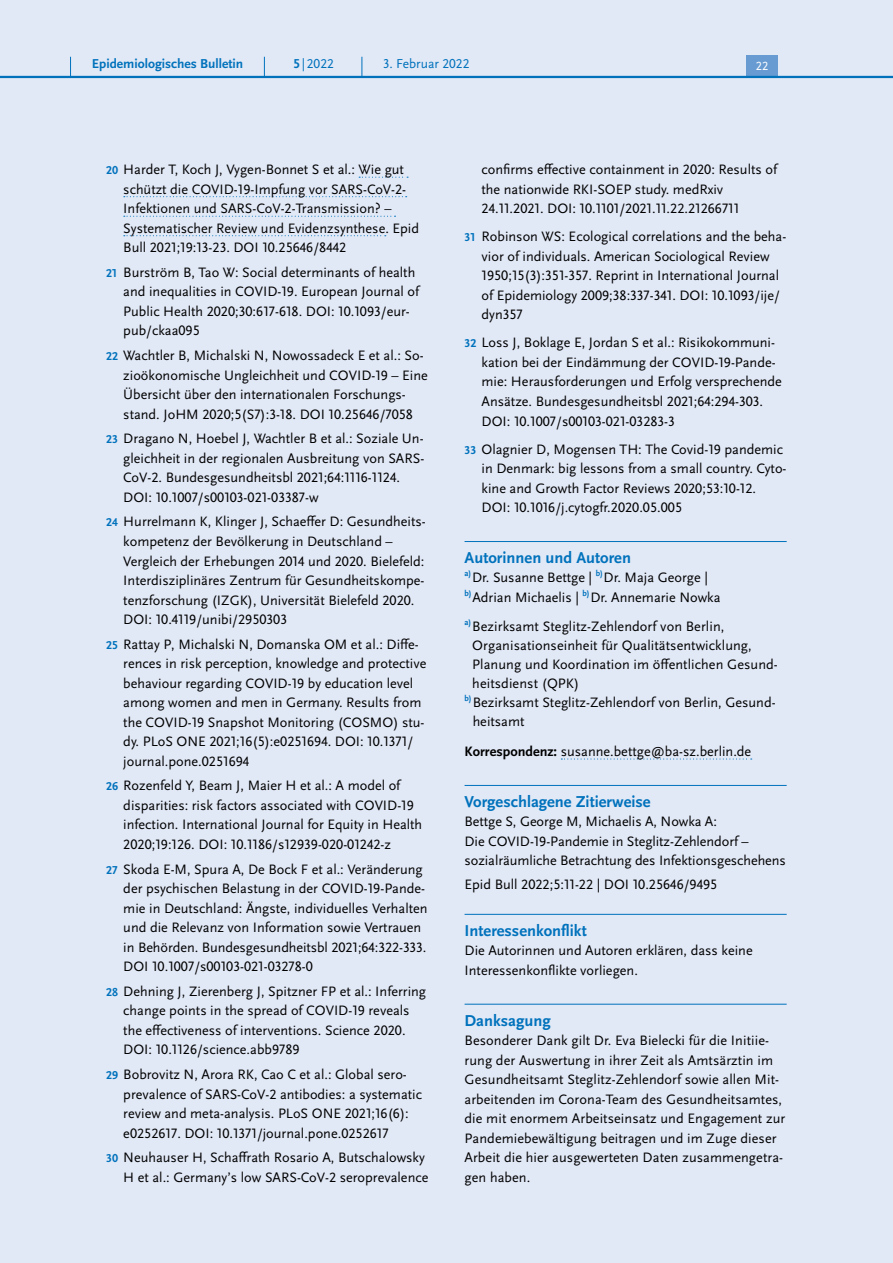
<style>
.page{position:relative;width:893px;height:1263px;background:#fff}
.page>*{position:absolute;margin:0;border:0;box-sizing:border-box;transform-origin:0 0}
.H4_-_Anhang_allerers{font:700 16.5px "Scala Sans Pro";color:#0072bc}
.P_-_Anhang{font:14.25px/19.5px "Scala Sans Pro";color:#000}
.t1{font:700 13.5px "Scala Sans Pro";color:#0072bc}
.t2{font:13.5px "Scala Sans Pro";color:#0072bc}
.t3{font:12.45px "Scala Sans Pro";color:#fff}
.s1{font-weight:700}
.s2{font-weight:700;font-size:12px;color:#0072bc}
</style>
<div class="page">
<div style="left:0;top:78px;width:893px;height:1185px;background:#e1e8f6"></div>
<svg style="left:359px;top:177px;width:49px;height:1px"></svg>
<svg style="left:124px;top:196px;width:283px;height:1px"></svg>
<svg style="left:124px;top:216px;width:272px;height:1px"></svg>
<svg style="left:124px;top:235px;width:262px;height:1px"></svg>
<hr style="left:465px;top:541px;width:322px;height:1px;background:#0072bc">
<svg style="left:561px;top:758px;width:191px;height:1px"></svg>
<hr style="left:465px;top:785px;width:322px;height:1px;background:#0072bc">
<hr style="left:465px;top:914px;width:322px;height:1px;background:#0072bc">
<hr style="left:465px;top:1004px;width:322px;height:1px;background:#0072bc">
<div style="left:0;top:0;width:893px;height:77px;background:#e1e8f6"></div>
<div style="left:746px;top:55px;width:32px;height:21px;background:#679bd2"></div>
<hr style="left:0;top:76px;width:893px;height:2px;background:#0072bc">
<svg style="left:70px;top:57px;width:1px;height:19px"></svg>
<svg style="left:264px;top:57px;width:1px;height:19px"></svg>
<svg style="left:362px;top:57px;width:1px;height:19px"></svg>
<p class="t1" style="left:92px;top:55px;width:153px">Epidemiologisches Bulletin</p>
<p class="t2" style="left:293px;top:55px;width:42px"><span class="s1">5</span>|2022</p>
<p class="t2" style="left:383px;top:55px;width:88px">3. Februar 2022</p>
<p class="t3" style="left:756px;top:59px;width:14px">22</p>
<p class="P_-_Anhang" style="left:123px;top:160px;width:297px;text-indent:-17px"><span class="s2">20</span> Harder T, Koch J, Vygen-Bonnet S et al.: Wie gut schützt die COVID-19-Impfung vor SARS-CoV-2- Infektionen und SARS-CoV-2-Transmission? – Systematischer Review und Evidenzsynthese. Epid Bull 2021;19:13-23. DOI 10.25646/8442</p>
<p class="P_-_Anhang" style="left:123px;top:262px;width:297px;text-indent:-17px"><span class="s2">21</span> Burström B, Tao W: Social determinants of health and inequalities in COVID-19. European Journal of Public Health 2020;30:617-618. DOI: 10.1093/eur&shy;pub/ckaa095</p>
<p class="P_-_Anhang" style="left:123px;top:346px;width:306px;text-indent:-17px"><span class="s2">22</span> Wachtler B, Michalski N, Nowossadeck E et al.: So&shy;zioökonomische Ungleichheit und COVID-19 – Eine Übersicht über den internationalen Forschungs&shy;stand. JoHM 2020;5(S7):3-18. DOI 10.25646/7058</p>
<p class="P_-_Anhang" style="left:123px;top:429px;width:302px;text-indent:-17px"><span class="s2">23</span> Dragano N, Hoebel J, Wachtler B et al.: Soziale Un&shy;gleichheit in der regionalen Ausbreitung von SARS-CoV-2. Bundesgesundheitsbl 2021;64:1116-1124.<br>DOI: 10.1007/s00103-021-03387-w</p>
<p class="P_-_Anhang" style="left:123px;top:512px;width:304px;text-indent:-17px"><span class="s2">24</span> Hurrelmann K, Klinger J, Schaeffer D: Gesundheits&shy;kompetenz der Bevölkerung in Deutschland – Vergleich der Erhebungen 2014 und 2020. Bielefeld:<br>Interdisziplinäres Zentrum für Gesundheitskompe&shy;tenzforschung (IZGK), Universität Bielefeld 2020.<br>DOI: 10.4119/unibi/2950303</p>
<p class="P_-_Anhang" style="left:123px;top:634px;width:305px;text-indent:-17px"><span class="s2">25</span> Rattay P, Michalski N, Domanska OM et al.: Diffe&shy;rences in risk perception, knowledge and protective behaviour regarding COVID-19 by education level among women and men in Germany. Results from the COVID-19 Snapshot Monitoring (COSMO) stu&shy;dy. PLoS ONE 2021;16(5):e0251694. DOI: 10.1371/ journal.pone.0251694</p>
<p class="P_-_Anhang" style="left:123px;top:776px;width:300px;text-indent:-17px"><span class="s2">26</span> Rozenfeld Y, Beam J, Maier H et al.: A model of disparities: risk factors associated with COVID-19 infection. International Journal for Equity in Health 2020;19:126. DOI: 10.1186/s12939-020-01242-z</p>
<p class="P_-_Anhang" style="left:123px;top:859px;width:306px;text-indent:-17px"><span class="s2">27</span> Skoda E-M, Spura A, De Bock F et al.: Veränderung der psychischen Belastung in der COVID-19-Pande&shy;mie in Deutschland: Ängste, individuelles Verhalten und die Relevanz von Information sowie Vertrauen in Behörden. Bundesgesundheitsbl 2021;64:322-333.<br>DOI 10.1007/s00103-021-03278-0</p>
<p class="P_-_Anhang" style="left:123px;top:981px;width:304px;text-indent:-17px"><span class="s2">28</span> Dehning J, Zierenberg J, Spitzner FP et al.: Inferring change points in the spread of COVID-19 reveals the effectiveness of interventions. Science 2020.<br>DOI: 10.1126/science.abb9789</p>
<p class="P_-_Anhang" style="left:123px;top:1065px;width:300px;text-indent:-17px"><span class="s2">29</span> Bobrovitz N, Arora RK, Cao C et al.: Global sero&shy;prevalence of SARS-CoV-2 antibodies: a systematic review and meta-analysis. PLoS ONE 2021;16(6): e0252617. DOI: 10.1371/journal.pone.0252617</p>
<p class="P_-_Anhang" style="left:106px;top:1148px;width:324px;text-align:right"><span class="s2">30</span> Neuhauser H, Schaffrath Rosario A, Butschalowsky<br>H et al.: Germany’s low SARS-CoV-2 seroprevalence</p>
<p class="P_-_Anhang" style="left:482px;top:160px;width:297px">confirms effective containment in 2020: Results of the nationwide RKI-SOEP study. medRxiv<br>24.11.2021. DOI: 10.1101/2021.11.22.21266711</p>
<p class="P_-_Anhang" style="left:482px;top:227px;width:306px;text-indent:-17px"><span class="s2">31</span> Robinson WS: Ecological correlations and the beha&shy;vior of individuals. American Sociological Review 1950;15(3):351-357. Reprint in International Journal of Epidemiology 2009;38:337-341. DOI: 10.1093/ije/ dyn357</p>
<p class="P_-_Anhang" style="left:482px;top:333px;width:302px;text-indent:-17px"><span class="s2">32</span> Loss J, Boklage E, Jordan S et al.: Risikokommuni&shy;kation bei der Eindämmung der COVID-19-Pande&shy;mie: Herausforderungen und Erfolg versprechende Ansätze. Bundesgesundheitsbl 2021;64:294-303.<br>DOI: 10.1007/s00103-021-03283-3</p>
<p class="P_-_Anhang" style="left:482px;top:439px;width:306px;text-indent:-17px"><span class="s2">33</span> Olagnier D, Mogensen TH: The Covid-19 pandemic in Denmark: big lessons from a small country. Cyto&shy;kine and Growth Factor Reviews 2020;53:10-12.<br>DOI: 10.1016/j.cytogfr.2020.05.005</p>
<h4 class="H4_-_Anhang_allerers" style="left:465px;top:548px;width:168px">Autorinnen und Autoren</h4>
<p class="P_-_Anhang" style="left:465px;top:568px;width:257px"><sup>a)</sup>Dr. Susanne Bettge | <sup>b)</sup>Dr. Maja George | <sup>b)</sup>Adrian Michaelis | <sup>b)</sup>Dr. Annemarie Nowka</p>
<p class="P_-_Anhang" style="left:472px;top:617px;width:307px;line-height:19px;text-indent:-8px"><sup>a)</sup> Bezirksamt Steglitz-Zehlendorf von Berlin, Organisationseinheit für Qualitätsentwicklung, Planung und Koordination im öffentlichen Gesund&shy;heitsdienst (QPK)</p>
<p class="P_-_Anhang" style="left:473px;top:693px;width:304px;line-height:18.8px;text-indent:-8px"><sup>b)</sup> Bezirksamt Steglitz-Zehlendorf von Berlin, Gesund&shy;heitsamt</p>
<p class="P_-_Anhang" style="left:465px;top:742px;width:288px"><span class="s1">Korrespondenz:</span> susanne.bettge@ba-sz.berlin.de</p>
<h4 class="H4_-_Anhang_allerers" style="left:465px;top:792px;width:188px">Vorgeschlagene Zitierweise</h4>
<p class="P_-_Anhang" style="left:465px;top:812px;width:323px">Bettge S, George M, Michaelis A, Nowka A:<br>Die COVID-19-Pandemie in Steglitz-Zehlendorf – sozialräumliche Betrachtung des Infektionsgeschehens</p>
<p class="P_-_Anhang" style="left:465px;top:875px;width:254px">Epid Bull 2022;5:11-22 | DOI 10.25646/9495</p>
<h4 class="H4_-_Anhang_allerers" style="left:465px;top:921px;width:124px">Interessenkonflikt</h4>
<p class="P_-_Anhang" style="left:465px;top:941px;width:290px">Die Autorinnen und Autoren erklären, dass keine<br>Interessenkonflikte vorliegen.</p>
<h4 class="H4_-_Anhang_allerers" style="left:465px;top:1010px;width:88px">Danksagung</h4>
<p class="P_-_Anhang" style="left:465px;top:1031px;width:322px">Besonderer Dank gilt Dr. Eva Bielecki für die Initiie&shy;rung der Auswertung in ihrer Zeit als Amtsärztin im Gesundheitsamt Steglitz-Zehlendorf sowie allen Mit&shy;arbeitenden im Corona-Team des Gesundheitsamtes, die mit enormem Arbeitseinsatz und Engagement zur Pandemiebewältigung beitragen und im Zuge dieser Arbeit die hier ausgewerteten Daten zusammengetra&shy;gen haben.</p>
</div>
